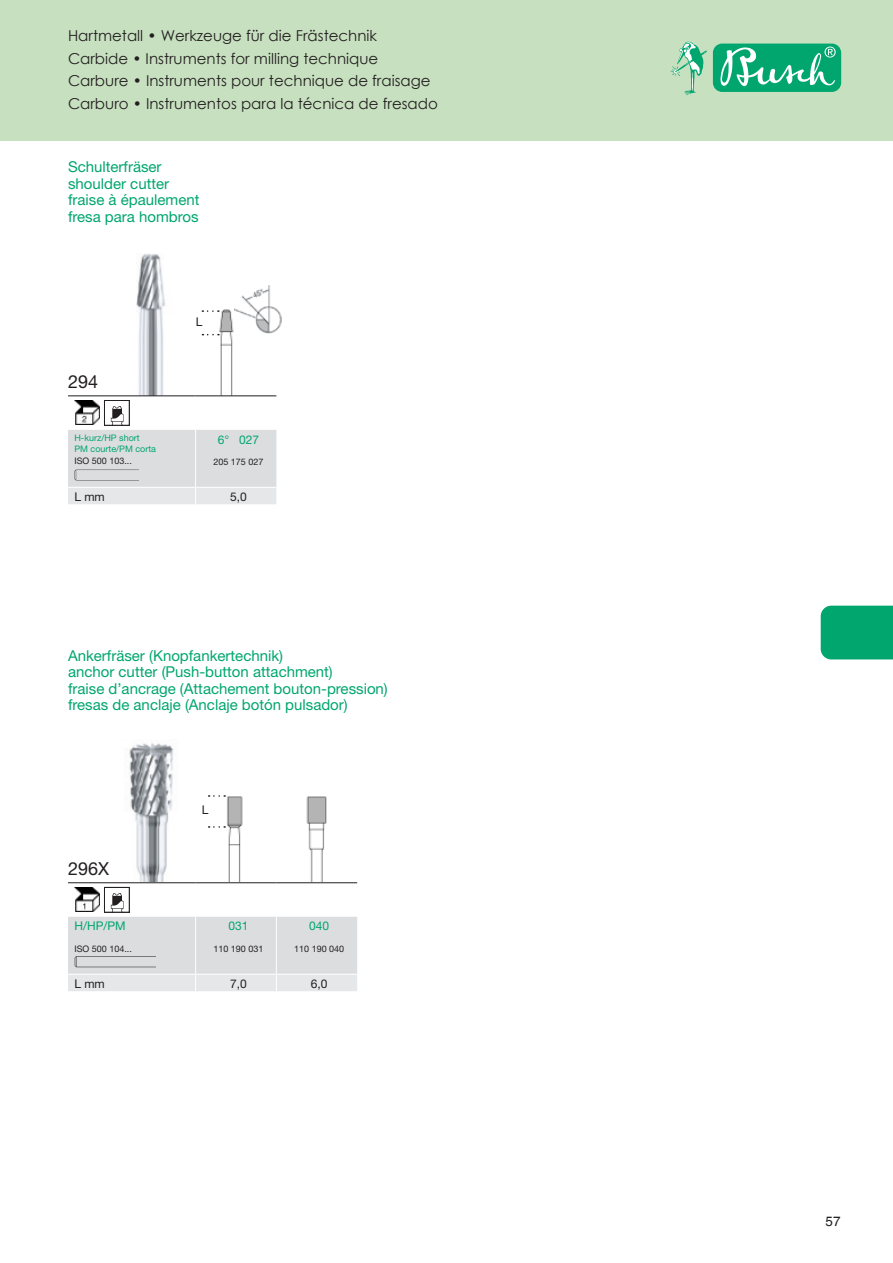
<style>
.page{position:relative;width:893px;height:1263px;background:#fff}
.page>*{position:absolute;margin:0;border:0;box-sizing:border-box;transform-origin:0 0}
.t1{font:18px "Helvetica Neue";color:#231f20}
.t2{font:15px/16.5px "Helvetica Neue";color:#00a66e}
.t3{font:15px/22.5px "Century Gothic";color:#231f20}
.t4{font:13.5px "Helvetica";color:#231f20}
.t5{font:12px "Helvetica Neue";color:#00a66e}
.t6{font:12px "Helvetica Neue";color:#231f20}
.t7{font:9px "Helvetica Neue";color:#231f20}
.t8{font:9px/10.5px "Helvetica Neue";color:#00a66e}
</style>
<div class="page">
<div style="left:0;top:0;width:893px;height:140px;background:#c7e0bf"></div>
<div style="left:821px;top:606px;width:72px;height:53px;background:#00a66e"></div>
<div style="left:713px;top:44px;width:128px;height:48px;background:#00a66e;border-radius:9px"></div>
<svg style="left:720px;top:47px;width:116px;height:39px"></svg>
<svg style="left:670px;top:41px;width:37px;height:54px"></svg>
<img style="left:136px;top:253px;width:29px;height:142px">
<img style="left:129px;top:742px;width:45px;height:140px">
<img style="left:225px;top:795px;width:18px;height:87px">
<img style="left:306px;top:796px;width:21px;height:86px">
<svg style="left:68px;top:917px;width:289px;height:74px;background:#dedfe1"></svg>
<hr style="left:68px;top:974px;width:128px;height:1px;background:#fff">
<hr style="left:196px;top:974px;width:80px;height:1px;background:#fff">
<hr style="left:276px;top:974px;width:81px;height:1px;background:#fff">
<hr style="left:68px;top:882px;width:128px;height:1px;background:#231f20">
<hr style="left:196px;top:882px;width:80px;height:1px;background:#231f20">
<hr style="left:276px;top:882px;width:81px;height:1px;background:#231f20">
<img style="left:75px;top:888px;width:25px;height:24px">
<img style="left:110px;top:893px;width:14px;height:17px">
<div style="left:104px;top:887px;width:26px;height:25px;border:1px solid #231f20"></div>
<img style="left:74px;top:953px;width:81px;height:15px">
<img style="left:217px;top:309px;width:17px;height:86px">
<img style="left:234px;top:286px;width:48px;height:48px">
<svg style="left:68px;top:396px;width:208px;height:108px"></svg>
<hr style="left:68px;top:395px;width:128px;height:1px;background:#231f20">
<hr style="left:196px;top:395px;width:80px;height:1px;background:#231f20">
<hr style="left:68px;top:487px;width:128px;height:1px;background:#fff">
<hr style="left:196px;top:487px;width:80px;height:1px;background:#fff">
<img style="left:75px;top:401px;width:25px;height:24px">
<img style="left:106px;top:402px;width:22px;height:22px">
<div style="left:104px;top:400px;width:26px;height:26px;border:1px solid #231f20"></div>
<img style="left:74px;top:467px;width:64px;height:17px">
<svg style="left:209px;top:795px;width:16px;height:2px"></svg>
<svg style="left:209px;top:826px;width:16px;height:2px"></svg>
<svg style="left:202px;top:310px;width:17px;height:2px"></svg>
<p class="t3" style="left:68px;top:24px;width:371px">Hartmetall • Werkzeuge für die Frästechnik Carbide • Instruments for milling technique Carbure • Instruments pour technique de fraisage Carburo • Instrumentos para la técnica de fresado</p>
<p class="t2" style="left:68px;top:158px;width:133px">Schulterfräser shoulder cutter fraise à épaulement fresa para hombros</p>
<p class="t1" style="left:68px;top:371px;width:32px">294</p>
<p class="t8" style="left:74px;top:433px;width:83px">H-kurz/HP short<br>PM courte/PM corta</p>
<p class="t7" style="left:74px;top:456px;width:59px">ISO 500 103...</p>
<p class="t6" style="left:196px;top:315px;width:8px">L</p>
<p class="t5" style="left:218px;top:432px;width:43px">6° 027</p>
<p class="t7" style="left:213px;top:456px;width:52px">205 175 027</p>
<p class="t6" style="left:74px;top:489px;width:32px">L mm</p>
<p class="t6" style="left:230px;top:489px;width:18px">5,0</p>
<p class="t2" style="left:68px;top:647px;width:321px">Ankerfräser (Knopfankertechnik)<br>anchor cutter (Push-button attachment)<br>fraise d’ancrage (Attachement bouton-pression) fresas de anclaje (Anclaje botón pulsador)</p>
<p class="t1" style="left:68px;top:858px;width:43px">296X</p>
<p class="t6" style="left:202px;top:803px;width:8px">L</p>
<p class="t5" style="left:74px;top:919px;width:53px">H/HP/PM</p>
<p class="t5" style="left:228px;top:919px;width:22px">031</p>
<p class="t5" style="left:309px;top:919px;width:22px">040</p>
<p class="t7" style="left:74px;top:943px;width:59px">ISO 500 104...</p>
<p class="t7" style="left:213px;top:943px;width:52px">110 190 031</p>
<p class="t7" style="left:294px;top:943px;width:52px">110 190 040</p>
<p class="t6" style="left:74px;top:976px;width:32px">L mm</p>
<p class="t6" style="left:230px;top:976px;width:18px">7,0</p>
<p class="t6" style="left:311px;top:976px;width:18px">6,0</p>
<p class="t4" style="left:825px;top:1213px;width:17px">57</p>
</div>
